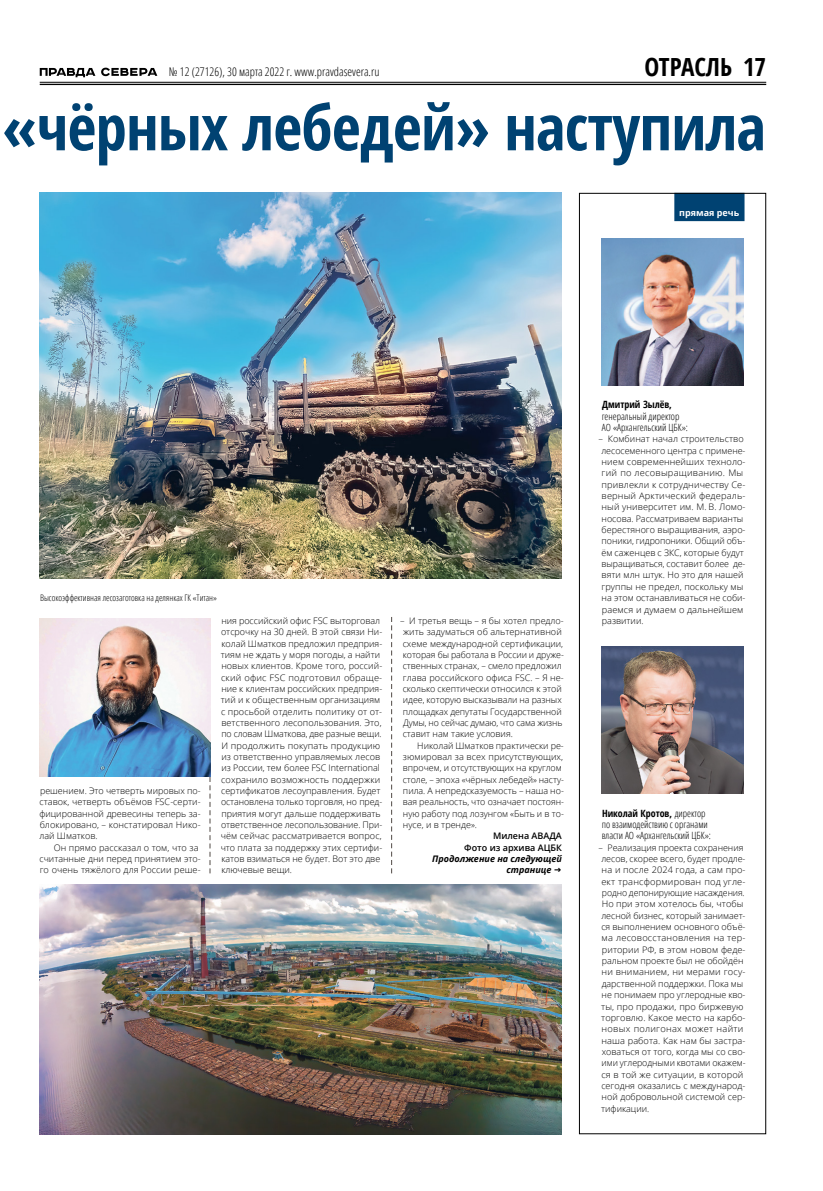
<style>
.page{position:relative;width:823px;height:1191px;background:#fff}
.page>*{position:absolute;margin:0;border:0;box-sizing:border-box;transform-origin:0 0}
.t1{font:700 condensed 63px "Open Sans";letter-spacing:-.015em;color:#004272}
.t2{font:700 condensed 25px "Open Sans";color:#000}
.t3{font:300 condensed 12px "Open Sans";color:#000}
.t4{font:300 condensed 10px/11.3px "Open Sans";color:#000}
.t5{font:700 condensed 10px "Open Sans";color:#000}
.t6{font:300 9px/11.3px "Open Sans";color:#000}
.t7{font:300 condensed 9px "Open Sans";color:#000}
.t8{font:italic 700 9px/11.3px "Open Sans";color:#000;text-align:right}
.t9{font:600 9px/11.3px "Open Sans";color:#000;text-align:right}
.t10{font:700 9px "Open Sans";color:#fff}
.s1{font-family:"IBM Plex Sans"}
.s2{font-weight:700}
</style>
<div class="page">
<hr style="left:40px;top:82px;width:725px;height:1px;background:#000">
<hr style="left:40px;top:84px;width:725px;height:1px;background:#000">
<svg style="left:40px;top:68px;width:55px;height:9px"></svg>
<svg style="left:101px;top:68px;width:56px;height:8px"></svg>
<img style="left:601px;top:238px;width:142px;height:148px">
<div style="left:674px;top:193px;width:70px;height:28px;background:#004272"></div>
<div style="left:578px;top:193px;width:187px;height:941px;border:1px solid #000"></div>
<img style="left:601px;top:646px;width:142px;height:148px">
<svg style="left:210px;top:777px;width:1px;height:96px"></svg>
<svg style="left:391px;top:617px;width:1px;height:256px"></svg>
<img style="left:40px;top:193px;width:521px;height:385px">
<img style="left:40px;top:884px;width:521px;height:250px">
<img style="left:40px;top:618px;width:170px;height:159px">
<h3 class="t3" style="left:169px;top:63px;width:212px">№ 12 (27126), 30 марта 2022 г. www.pravdasevera.ru</h3>
<h2 class="t2" style="left:644px;top:49px;width:123px">ОТРАСЛЬ 17</h2>
<h1 class="t1" style="left:2px;top:83px;width:765px">«чёрных лебедей» наступила</h1>
<p class="t10" style="left:678px;top:206px;width:62px">прямая речь</p>
<p class="t7" style="left:40px;top:592px;width:178px">Высокоэффективная лесозаготовка на делянках ГК «Титан»</p>
<p class="t6" style="left:39px;top:785px;width:163px;text-align:justify">решением. Это четверть мировых по&shy;ставок, четверть объёмов FSC-серти&shy;фицированной древесины теперь за&shy;блокировано, – констатировал Нико&shy;лай Шматков.</p>
<p class="t6" style="left:39px;top:841px;width:163px;text-indent:14px">Он прямо рассказал о том, что за считанные дни перед принятием это&shy;го очень тяжёлого для России реше-</p>
<p class="t6" style="left:220px;top:614px;width:163px">ния российский офис FSC выторговал отсрочку на 30 дней. В этой связи Ни&shy;колай Шматков предложил предприя&shy;тиям не ждать у моря погоды, а найти новых клиентов. Кроме того, россий&shy;ский офис FSC подготовил обраще&shy;ние к клиентам российских предприя&shy;тий и к общественным организациям с просьбой отделить политику от от&shy;ветственного лесопользования. Это, по словам Шматкова, две разные вещи.<br>И продолжить покупать продукцию из ответственно управляемых лесов из России, тем более FSC International сохранило возможность поддержки сертификатов лесоуправления. Будет остановлена только торговля, но пред&shy;приятия могут дальше поддерживать ответственное лесопользование. При&shy;чём сейчас рассматривается вопрос, что плата за поддержку этих сертифи&shy;катов взиматься не будет. Вот это две ключевые вещи.</p>
<p class="t6" style="left:400px;top:614px;width:165px">– И третья вещь – я бы хотел предло&shy;жить задуматься об альтернативной схеме международной сертификации, которая бы работала в России и друже&shy;ственных странах, – смело предложил глава российского офиса FSC. – Я не&shy;сколько скептически относился к этой идее, которую высказывали на разных площадках депутаты Государственной Думы, но сейчас думаю, что сама жизнь ставит нам такие условия.</p>
<p class="t6" style="left:402px;top:739px;width:163px;text-indent:15px">Николай Шматков практически ре&shy;зюмировал за всех присутствующих, впрочем, и отсутствующих на круглом столе, – эпоха «чёрных лебедей» насту&shy;пила. А непредсказуемость – наша но&shy;вая реальность, что означает постоян&shy;ную работу под лозунгом «Быть и в то&shy;нусе, и в тренде».</p>
<p class="t9" style="left:464px;top:830px;width:99px">Милена АВАДА<br>Фото из архива АЦБК</p>
<p class="t8" style="left:432px;top:853px;width:131px">Продолжение на следующей странице <span class="s1">→</span></p>
<p class="t5" style="left:601px;top:398px;width:71px">Дмитрий Зылёв,</p>
<p class="t4" style="left:601px;top:410px;width:88px">генеральный директор<br>АО «Архангельский ЦБК»:</p>
<p class="t6" style="left:601px;top:433px;width:145px;text-indent:-3px">– Комбинат начал строительство лесосеменного центра с примене&shy;нием современнейших техноло&shy;гий по лесовыращиванию. Мы привлекли к сотрудничеству Се&shy;верный Арктический федераль&shy;ный университет им. М. В. Ломо&shy;носова. Рассматриваем варианты берестяного выращивания, аэро&shy;поники, гидропоники. Общий объ&shy;ём саженцев с ЗКС, которые будут выращиваться, составит более де&shy;вяти млн штук. Но это для нашей группы не предел, поскольку мы на этом останавливаться не соби&shy;раемся и думаем о дальнейшем развитии.</p>
<p class="t4" style="left:601px;top:807px;width:111px"><span class="s2">Николай Кротов,</span> директор по взаимодействию с органами власти АО «Архангельский ЦБК»:</p>
<p class="t6" style="left:598px;top:841px;width:148px">– Реализация проекта сохранения лесов, скорее всего, будет продле&shy;на и после 2024 года, а сам про&shy;ект трансформирован под угле&shy;родно депонирующие насаждения.<br>Но при этом хотелось бы, чтобы лесной бизнес, который занимает&shy;ся выполнением основного объё&shy;ма лесовосстановления на тер&shy;ритории РФ, в этом новом феде&shy;ральном проекте был не обойдён ни вниманием, ни мерами госу&shy;дарственной поддержки. Пока мы не понимаем про углеродные кво&shy;ты, про продажи, про биржевую торговлю. Какое место на карбо&shy;новых полигонах может найти наша работа. Как нам бы застра&shy;ховаться от того, когда мы со сво&shy;ими углеродными квотами окажем&shy;ся в той же ситуации, в которой сегодня оказались с международ&shy;ной добровольной системой сер&shy;тификации.</p>
</div>
